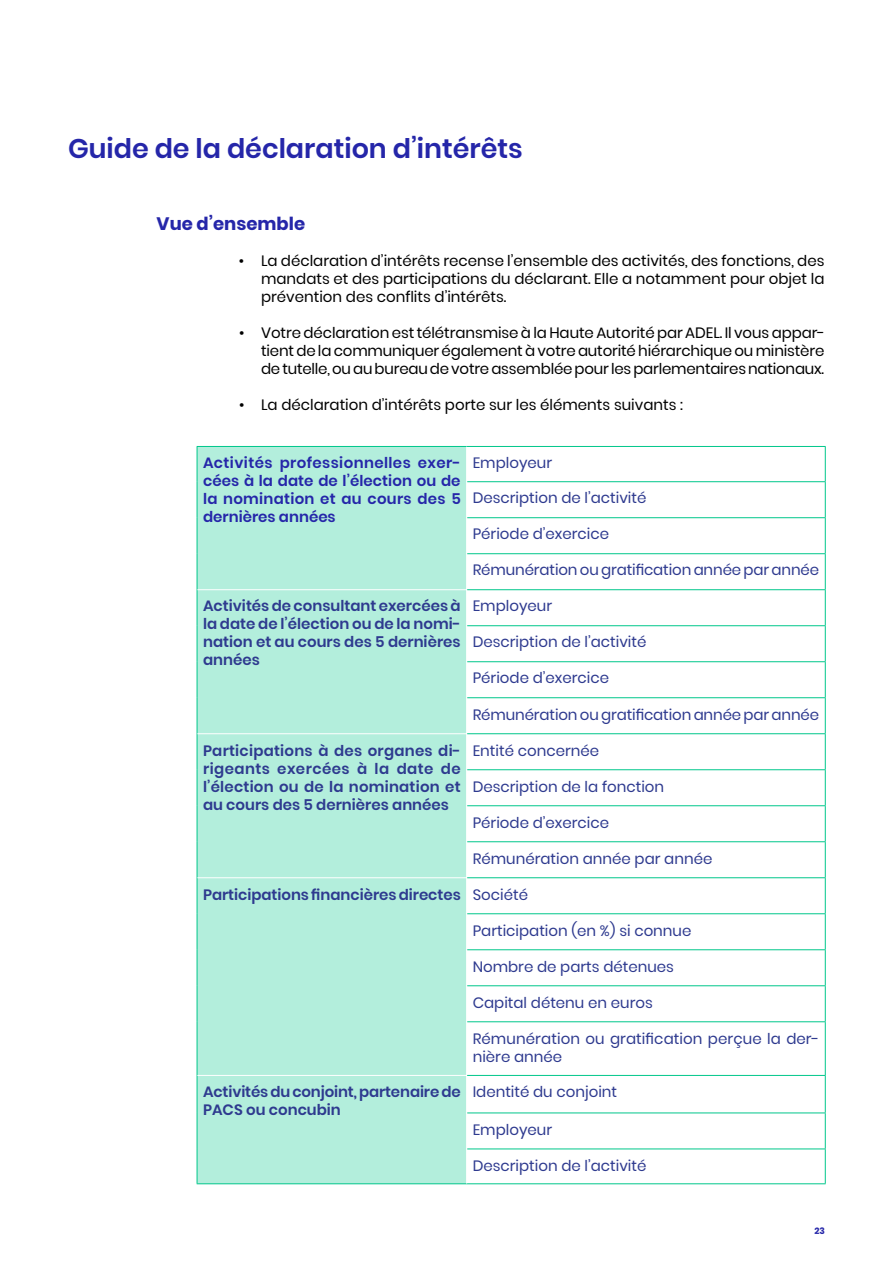
<style>
.page{position:relative;width:893px;height:1263px;background:#fff}
.page>*{position:absolute;margin:0;border:0;box-sizing:border-box;transform-origin:0 0}
.t1{font:600 27px "Poppins";color:#2526a9}
.t2{font:700 18px "Poppins";color:#2526a9}
.t3{font:15px/18px "Poppins";color:#2e3a8f}
.t4{font:15px/18px "Poppins";color:#000;text-align:justify}
.t5{font:600 15px/18px "Poppins";color:#2e3a8f;text-align:justify}
.t6{font:600 15px/18px "Poppins";letter-spacing:.005em;color:#2526a9;text-align:justify}
.t7{font:700 9px "Poppins";color:#2526a9}
.s1{font-weight:400}
</style>
<div class="page">
<div style="left:198px;top:447px;width:268px;height:736px;background:#b3eedc"></div>
<svg style="left:467px;top:447px;width:358px;height:736px"></svg>
<hr style="left:467px;top:446px;width:359px;height:1px;background:#00c78b">
<hr style="left:825px;top:447px;width:1px;height:34px;background:#00c78b">
<hr style="left:467px;top:481px;width:359px;height:1px;background:#00c78b">
<hr style="left:825px;top:482px;width:1px;height:35px;background:#00c78b">
<hr style="left:467px;top:517px;width:359px;height:1px;background:#00c78b">
<hr style="left:825px;top:518px;width:1px;height:35px;background:#00c78b">
<hr style="left:467px;top:553px;width:359px;height:1px;background:#00c78b">
<hr style="left:825px;top:554px;width:1px;height:35px;background:#00c78b">
<hr style="left:467px;top:589px;width:359px;height:1px;background:#00c78b">
<hr style="left:825px;top:590px;width:1px;height:35px;background:#00c78b">
<hr style="left:467px;top:625px;width:359px;height:1px;background:#00c78b">
<hr style="left:825px;top:626px;width:1px;height:35px;background:#00c78b">
<hr style="left:467px;top:661px;width:359px;height:1px;background:#00c78b">
<hr style="left:825px;top:662px;width:1px;height:35px;background:#00c78b">
<hr style="left:467px;top:697px;width:359px;height:1px;background:#00c78b">
<hr style="left:825px;top:698px;width:1px;height:35px;background:#00c78b">
<hr style="left:467px;top:733px;width:359px;height:1px;background:#00c78b">
<hr style="left:825px;top:734px;width:1px;height:35px;background:#00c78b">
<hr style="left:467px;top:769px;width:359px;height:1px;background:#00c78b">
<hr style="left:825px;top:770px;width:1px;height:35px;background:#00c78b">
<hr style="left:467px;top:805px;width:359px;height:1px;background:#00c78b">
<hr style="left:825px;top:806px;width:1px;height:35px;background:#00c78b">
<hr style="left:467px;top:841px;width:359px;height:1px;background:#00c78b">
<hr style="left:825px;top:842px;width:1px;height:35px;background:#00c78b">
<hr style="left:467px;top:877px;width:359px;height:1px;background:#00c78b">
<hr style="left:825px;top:878px;width:1px;height:35px;background:#00c78b">
<hr style="left:467px;top:913px;width:359px;height:1px;background:#00c78b">
<hr style="left:825px;top:914px;width:1px;height:35px;background:#00c78b">
<hr style="left:467px;top:949px;width:359px;height:1px;background:#00c78b">
<hr style="left:825px;top:950px;width:1px;height:35px;background:#00c78b">
<hr style="left:467px;top:985px;width:359px;height:1px;background:#00c78b">
<hr style="left:825px;top:986px;width:1px;height:35px;background:#00c78b">
<hr style="left:467px;top:1021px;width:359px;height:1px;background:#00c78b">
<hr style="left:825px;top:1022px;width:1px;height:53px;background:#00c78b">
<hr style="left:467px;top:1075px;width:359px;height:1px;background:#00c78b">
<hr style="left:825px;top:1076px;width:1px;height:36px;background:#00c78b">
<hr style="left:467px;top:1112px;width:359px;height:1px;background:#00c78b">
<hr style="left:825px;top:1113px;width:1px;height:35px;background:#00c78b">
<hr style="left:467px;top:1148px;width:359px;height:1px;background:#00c78b">
<hr style="left:825px;top:1149px;width:1px;height:34px;background:#00c78b">
<hr style="left:467px;top:1183px;width:359px;height:1px;background:#00c78b">
<hr style="left:197px;top:446px;width:270px;height:1px;background:#00c78b">
<hr style="left:197px;top:447px;width:1px;height:35px;background:#00c78b">
<hr style="left:197px;top:482px;width:1px;height:36px;background:#00c78b">
<hr style="left:197px;top:518px;width:1px;height:36px;background:#00c78b">
<hr style="left:197px;top:554px;width:1px;height:36px;background:#00c78b">
<hr style="left:197px;top:590px;width:1px;height:36px;background:#00c78b">
<hr style="left:197px;top:626px;width:1px;height:36px;background:#00c78b">
<hr style="left:197px;top:662px;width:1px;height:36px;background:#00c78b">
<hr style="left:197px;top:698px;width:1px;height:36px;background:#00c78b">
<hr style="left:197px;top:734px;width:1px;height:36px;background:#00c78b">
<hr style="left:197px;top:770px;width:1px;height:36px;background:#00c78b">
<hr style="left:197px;top:806px;width:1px;height:36px;background:#00c78b">
<hr style="left:197px;top:842px;width:1px;height:36px;background:#00c78b">
<hr style="left:197px;top:878px;width:1px;height:36px;background:#00c78b">
<hr style="left:197px;top:914px;width:1px;height:36px;background:#00c78b">
<hr style="left:197px;top:950px;width:1px;height:36px;background:#00c78b">
<hr style="left:197px;top:986px;width:1px;height:36px;background:#00c78b">
<hr style="left:197px;top:1022px;width:1px;height:53px;background:#00c78b">
<hr style="left:197px;top:1075px;width:1px;height:38px;background:#00c78b">
<hr style="left:197px;top:1113px;width:1px;height:36px;background:#00c78b">
<hr style="left:197px;top:1149px;width:1px;height:34px;background:#00c78b">
<hr style="left:197px;top:1183px;width:270px;height:1px;background:#00c78b">
<hr style="left:197px;top:589px;width:270px;height:1px;background:#fff">
<hr style="left:197px;top:733px;width:270px;height:1px;background:#fff">
<hr style="left:197px;top:877px;width:270px;height:1px;background:#fff">
<hr style="left:197px;top:1075px;width:270px;height:1px;background:#fff">
<h1 class="t1" style="left:68px;top:133px;width:456px">Guide de la déclaration d’intérêts</h1>
<p class="t2" style="left:157px;top:213px;width:150px">Vue d’ensemble</p>
<p class="t4" style="left:261px;top:252px;width:565px;text-indent:-22px">• La déclaration d’intérêts recense l’ensemble des activités, des fonctions, des mandats et des participations du déclarant. Elle a notamment pour objet la prévention des conflits d’intérêts.</p>
<p class="t4" style="left:261px;top:324px;width:565px">Votre déclaration est télétransmise à la Haute Autorité par ADEL. Il vous appar&shy;tient de la communiquer également à votre autorité hiérarchique ou ministère de tutelle, ou au bureau de votre assemblée pour les parlementaires nationaux.</p>
<p class="t4" style="left:261px;top:396px;width:423px">La déclaration d’intérêts porte sur les éléments suivants :</p>
<p class="t4" style="left:239px;top:324px;width:7px">•</p>
<p class="t4" style="left:239px;top:396px;width:7px">•</p>
<p class="t6" style="left:203px;top:454px;width:259px">Activités professionnelles exer&shy;cées à la date de l’élection ou de la nomination et au cours des 5 dernières années</p>
<p class="t3" style="left:473px;top:454px;width:81px">Employeur</p>
<p class="t3" style="left:473px;top:489px;width:175px">Description de l’activité</p>
<p class="t3" style="left:473px;top:525px;width:138px">Période d’exercice</p>
<p class="t3" style="left:473px;top:561px;width:348px">Rémunération ou gratification année par année</p>
<p class="t5" style="left:203px;top:597px;width:259px">Activités de consultant exercées à la date de l’élection ou de la nomi&shy;nation et au cours des 5 dernières années</p>
<p class="t3" style="left:473px;top:597px;width:81px">Employeur</p>
<p class="t3" style="left:473px;top:633px;width:175px">Description de l’activité</p>
<p class="t3" style="left:473px;top:669px;width:138px">Période d’exercice</p>
<p class="t3" style="left:473px;top:705px;width:348px">Rémunération ou gratification année par année</p>
<p class="t5" style="left:203px;top:741px;width:259px">Participations à des organes di&shy;rigeants exercées à la date de l’élection ou de la nomination et au cours des 5 dernières années</p>
<p class="t3" style="left:473px;top:741px;width:128px">Entité concernée</p>
<p class="t3" style="left:473px;top:777px;width:193px">Description de la fonction</p>
<p class="t3" style="left:473px;top:813px;width:138px">Période d’exercice</p>
<p class="t3" style="left:473px;top:849px;width:241px">Rémunération année par année</p>
<p class="t5" style="left:203px;top:885px;width:326px">Participations financières directes <span class="s1">Société</span></p>
<p class="t3" style="left:473px;top:921px;width:220px">Participation (en %) si connue</p>
<p class="t3" style="left:473px;top:957px;width:203px">Nombre de parts détenues</p>
<p class="t3" style="left:473px;top:993px;width:182px">Capital détenu en euros</p>
<p class="t3" style="left:473px;top:1029px;width:348px">Rémunération ou gratification perçue la der&shy;nière année</p>
<p class="t5" style="left:203px;top:1083px;width:259px">Activités du conjoint, partenaire de<br>PACS ou concubin</p>
<p class="t3" style="left:473px;top:1083px;width:146px">Identité du conjoint</p>
<p class="t3" style="left:473px;top:1120px;width:81px">Employeur</p>
<p class="t3" style="left:473px;top:1156px;width:175px">Description de l’activité</p>
<p class="t7" style="left:814px;top:1225px;width:12px">23</p>
</div>
